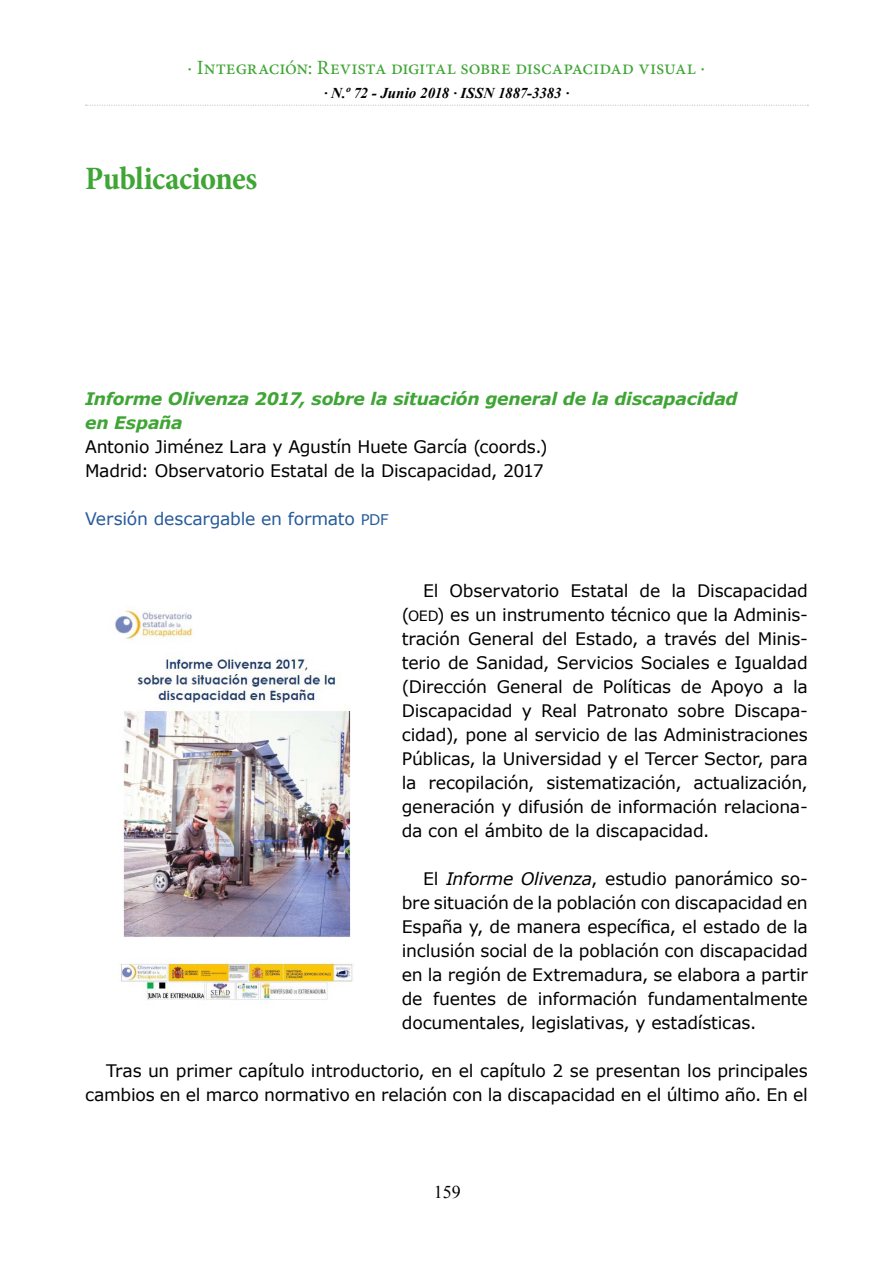
<style>
.page{position:relative;width:893px;height:1263px;background:#fff}
.page>*{position:absolute;margin:0;border:0;box-sizing:border-box;transform-origin:0 0}
.t1{font:700 condensed 33px "Minion Pro";color:#3fa535}
.t2{font:20.25px "Minion Pro";letter-spacing:-.01em;color:#3fa535}
.t3{font:18px "Times New Roman";color:#000}
.t4{font:17.25px/24px "Verdana";letter-spacing:-.015em;color:#000;text-align:justify}
.t5{font:italic 700 17.25px/24px "Verdana";letter-spacing:-.015em;color:#3fa535}
.t6{font:17.25px "Verdana";letter-spacing:-.015em;color:#275b9b}
.t7{font:italic 700 15px "Times New Roman";letter-spacing:-.005em;color:#000}
.s1{font-size:14.7px}
.s2{font-size:14.1px}
.s3{font-style:italic}
</style>
<div class="page">
<svg style="left:86px;top:105px;width:722px;height:1px"></svg>
<img style="left:115px;top:607px;width:238px;height:393px">
<p class="t2" style="left:188px;top:54px;width:519px">· Integración: Revista digital sobre discapacidad visual ·</p>
<p class="t7" style="left:324px;top:83px;width:247px">· N.º 72 - Junio 2018 · ISSN 1887-3383 ·</p>
<h1 class="t1" style="left:85px;top:156px;width:174px">Publicaciones</h1>
<h2 class="t5" style="left:85px;top:386px;width:654px">Informe Olivenza 2017, sobre la situación general de la discapacidad en España</h2>
<p class="t4" style="left:85px;top:434px;width:464px">Antonio Jiménez Lara y Agustín Huete García (coords.)</p>
<p class="t4" style="left:85px;top:458px;width:460px">Madrid: Observatorio Estatal de la Discapacidad, 2017</p>
<p class="t6" style="left:85px;top:508px;width:305px">Versión descargable en formato <span class="s1">pdf</span></p>
<p class="t4" style="left:402px;top:578px;width:408px;text-indent:21px">El Observatorio Estatal de la Discapacidad (<span class="s2">oed</span>) es un instrumento técnico que la Adminis&shy;tración General del Estado, a través del Minis&shy;terio de Sanidad, Servicios Sociales e Igualdad (Dirección General de Políticas de Apoyo a la Discapacidad y Real Patronato sobre Discapa&shy;cidad), pone al servicio de las Administraciones Públicas, la Universidad y el Tercer Sector, para la recopilación, sistematización, actualización, generación y difusión de información relaciona&shy;da con el ámbito de la discapacidad.</p>
<p class="t4" style="left:402px;top:866px;width:408px;text-indent:21px">El <span class="s3">Informe Olivenza</span>, estudio panorámico so&shy;bre situación de la población con discapacidad en España y, de manera específica, el estado de la inclusión social de la población con discapacidad en la región de Extremadura, se elabora a partir de fuentes de información fundamentalmente documentales, legislativas, y estadísticas.</p>
<p class="t4" style="left:85px;top:1058px;width:724px;text-align:right">Tras un primer capítulo introductorio, en el capítulo 2 se presentan los principales cambios en el marco normativo en relación con la discapacidad en el último año. En el</p>
<p class="t3" style="left:434px;top:1180px;width:28px">159</p>
</div>
